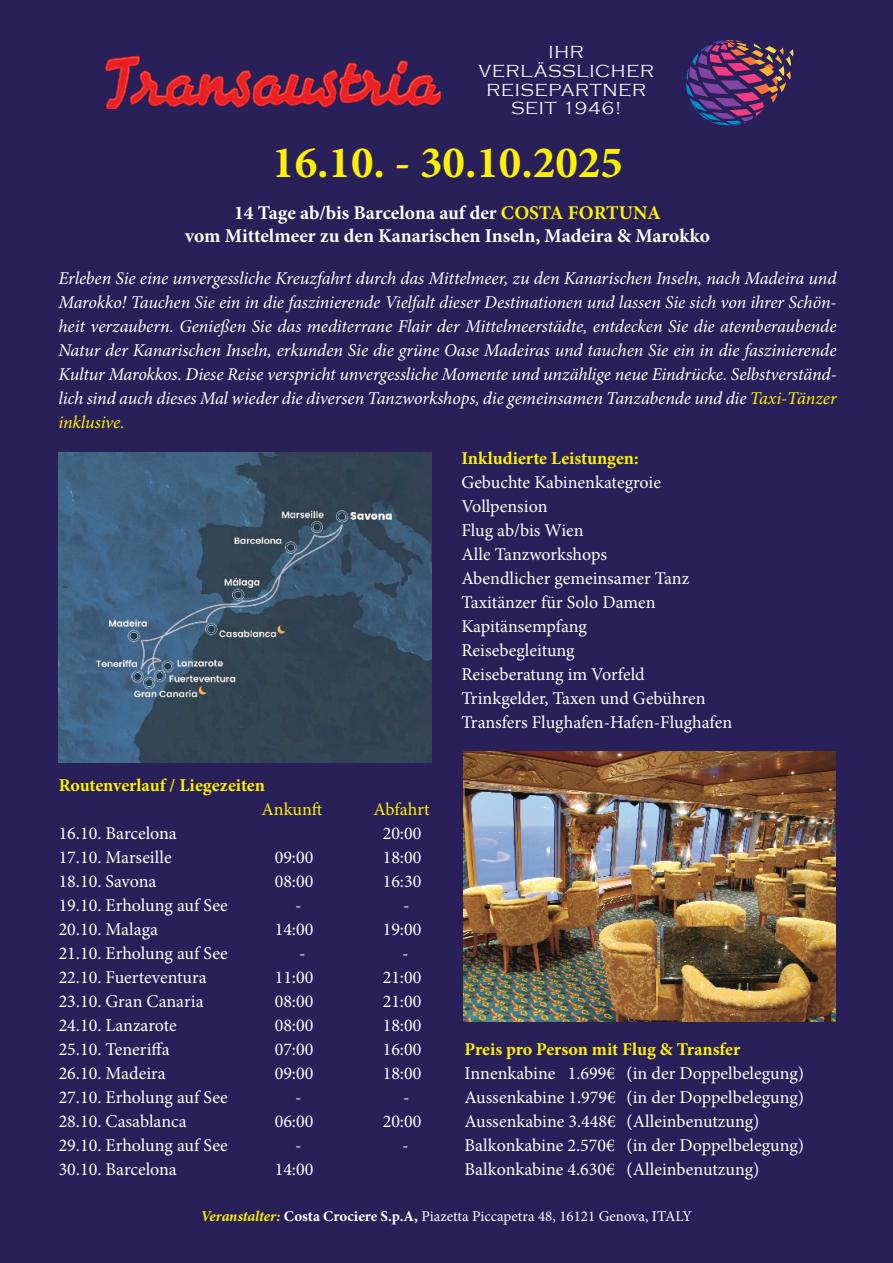
<style>
.page{position:relative;width:893px;height:1263px;background:#29205a}
.page>*{position:absolute;margin:0;border:0;box-sizing:border-box;transform-origin:0 0}
.t1{font:700 45px "Minion Pro";color:#fff200}
.t2{font:700 19.5px/23.4px "Minion Pro";color:#fff}
.t3{font:18px/24px "Minion Pro";color:#fff}
.t4{font:italic 18px/24px "Minion Pro";letter-spacing:-.005em;color:#fff;text-align:justify}
.t5{font:700 18px "Minion Pro";letter-spacing:-.005em;color:#fff200}
.t6{font:300 18px/18.8px "Copperplate Gothic";letter-spacing:.04em;color:#fff;text-align:center}
.t7{font:18px "Minion Pro";color:#fff200}
.t8{font:15px "Minion Pro";color:#fff}
.s1{color:#fff200}
.s2{font-weight:700;font-style:italic;color:#fff200}
.s3{font-weight:700}
</style>
<div class="page">
<svg style="left:105px;top:56px;width:336px;height:53px"></svg>
<svg style="left:686px;top:40px;width:107px;height:86px"></svg>
<img style="left:58px;top:453px;width:373px;height:309px">
<img style="left:463px;top:751px;width:373px;height:271px">
<p class="t6" style="left:478px;top:43px;width:177px">IHR<br>VERLÄSSLICHER<br>REISEPARTNER<br>SEIT 1946!</p>
<h1 class="t1" style="left:272px;top:131px;width:352px">16.10. - 30.10.2025</h1>
<p class="t2" style="left:185px;top:201px;width:526px;text-indent:49px">14 Tage ab/bis Barcelona auf der <span class="s1">COSTA Fortuna<br></span>vom Mittelmeer zu den Kanarischen Inseln, Madeira &amp; Marokko</p>
<p class="t4" style="left:58px;top:266px;width:780px">Erleben Sie eine unvergessliche Kreuzfahrt durch das Mittelmeer, zu den Kanarischen Inseln, nach Madeira und Marokko! Tauchen Sie ein in die faszinierende Vielfalt dieser Destinationen und lassen Sie sich von ihrer Schön&shy;heit verzaubern. Genießen Sie das mediterrane Flair der Mittelmeerstädte, entdecken Sie die atemberaubende Natur der Kanarischen Inseln, erkunden Sie die grüne Oase Madeiras und tauchen Sie ein in die faszinierende Kultur Marokkos. Diese Reise verspricht unvergessliche Momente und unzählige neue Eindrücke. Selbstverständ&shy;lich sind auch dieses Mal wieder die diversen Tanzworkshops, die gemeinsamen Tanzabende und die <span class="s1">Taxi-Tänzer inklusive.</span></p>
<p class="t5" style="left:461px;top:445px;width:179px">Inkludierte Leistungen:</p>
<p class="t3" style="left:461px;top:470px;width:272px">Gebuchte Kabinenkategroie<br>Vollpension<br>Flug ab/bis Wien<br>Alle Tanzworkshops<br>Abendlicher gemeinsamer Tanz<br>Taxitänzer für Solo Damen<br>Kapitänsempfang<br>Reisebegleitung<br>Reiseberatung im Vorfeld<br>Trinkgelder, Taxen und Gebühren<br>Transfers Flughafen-Hafen-Flughafen</p>
<p class="t5" style="left:59px;top:773px;width:208px">Routenverlauf / Liegezeiten</p>
<p class="t7" style="left:262px;top:797px;width:62px">Ankunft</p>
<p class="t7" style="left:374px;top:797px;width:58px">Abfahrt</p>
<p class="t3" style="left:59px;top:821px;width:120px">16.10. Barcelona</p>
<p class="t3" style="left:383px;top:821px;width:40px">20:00</p>
<p class="t3" style="left:59px;top:845px;width:115px">17.10. Marseille</p>
<p class="t3" style="left:275px;top:845px;width:40px">09:00</p>
<p class="t3" style="left:383px;top:845px;width:40px">18:00</p>
<p class="t3" style="left:59px;top:869px;width:99px">18.10. Savona</p>
<p class="t3" style="left:275px;top:869px;width:40px">08:00</p>
<p class="t3" style="left:383px;top:869px;width:40px">16:30</p>
<p class="t3" style="left:59px;top:893px;width:171px">19.10. Erholung auf See</p>
<p class="t3" style="left:295px;top:893px;width:8px">-</p>
<p class="t3" style="left:403px;top:893px;width:8px">-</p>
<p class="t3" style="left:59px;top:917px;width:101px">20.10. Malaga</p>
<p class="t3" style="left:275px;top:917px;width:40px">14:00</p>
<p class="t3" style="left:383px;top:917px;width:40px">19:00</p>
<p class="t3" style="left:59px;top:941px;width:171px">21.10. Erholung auf See</p>
<p class="t3" style="left:299px;top:941px;width:8px">-</p>
<p class="t3" style="left:402px;top:941px;width:8px">-</p>
<p class="t3" style="left:59px;top:965px;width:150px">22.10. Fuerteventura</p>
<p class="t3" style="left:275px;top:965px;width:40px">11:00</p>
<p class="t3" style="left:383px;top:965px;width:40px">21:00</p>
<p class="t3" style="left:59px;top:989px;width:146px">23.10. Gran Canaria</p>
<p class="t3" style="left:275px;top:989px;width:40px">08:00</p>
<p class="t3" style="left:383px;top:989px;width:40px">21:00</p>
<p class="t3" style="left:59px;top:1013px;width:120px">24.10. Lanzarote</p>
<p class="t3" style="left:275px;top:1013px;width:40px">08:00</p>
<p class="t3" style="left:383px;top:1013px;width:40px">18:00</p>
<p class="t3" style="left:59px;top:1037px;width:112px">25.10. Teneriffa</p>
<p class="t3" style="left:275px;top:1037px;width:40px">07:00</p>
<p class="t3" style="left:383px;top:1037px;width:40px">16:00</p>
<p class="t3" style="left:59px;top:1061px;width:109px">26.10. Madeira</p>
<p class="t3" style="left:275px;top:1061px;width:40px">09:00</p>
<p class="t3" style="left:383px;top:1061px;width:40px">18:00</p>
<p class="t3" style="left:59px;top:1085px;width:171px">27.10. Erholung auf See</p>
<p class="t3" style="left:295px;top:1085px;width:8px">-</p>
<p class="t3" style="left:403px;top:1085px;width:8px">-</p>
<p class="t3" style="left:59px;top:1109px;width:130px">28.10. Casablanca</p>
<p class="t3" style="left:275px;top:1109px;width:40px">06:00</p>
<p class="t3" style="left:383px;top:1109px;width:40px">20:00</p>
<p class="t3" style="left:59px;top:1133px;width:171px">29.10. Erholung auf See</p>
<p class="t3" style="left:295px;top:1133px;width:8px">-</p>
<p class="t3" style="left:402px;top:1133px;width:8px">-</p>
<p class="t3" style="left:59px;top:1157px;width:120px">30.10. Barcelona</p>
<p class="t3" style="left:275px;top:1157px;width:40px">14:00</p>
<p class="t5" style="left:465px;top:1036px;width:277px">Preis pro Person mit Flug &amp; Transfer</p>
<p class="t3" style="left:465px;top:1061px;width:341px">Innenkabine 1.699€ (in der Doppelbelegung)<br>Aussenkabine 1.979€ (in der Doppelbelegung)<br>Aussenkabine 3.448€ (Alleinbenutzung)<br>Balkonkabine 2.570€ (in der Doppelbelegung)<br>Balkonkabine 4.630€ (Alleinbenutzung)</p>
<p class="t8" style="left:201px;top:1206px;width:493px"><span class="s2">Veranstalter:</span> <span class="s3">Costa Crociere S.p.A,</span> Piazetta Piccapetra 48, 16121 Genova, ITALY</p>
</div>
